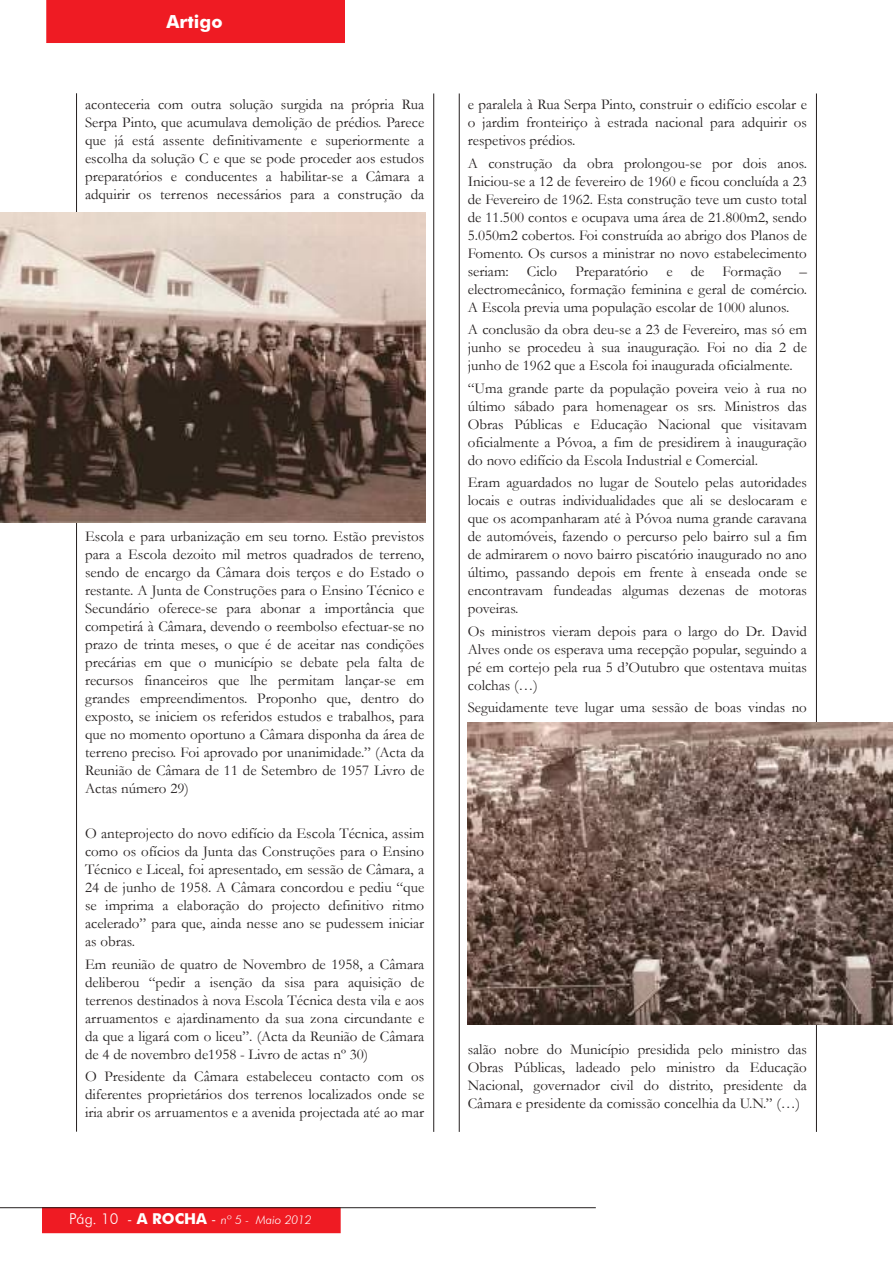
<style>
.page{position:relative;width:893px;height:1263px;background:#fff}
.page>*{position:absolute;margin:0;border:0;box-sizing:border-box;transform-origin:0 0}
.t1{font:700 18px "Futura BT";color:#fff}
.t2{font:15px/18px "Garamond";color:#241f1f;text-align:justify}
.t3{font:italic 300 12px "Futura BT";color:#fff}
.s1{font-style:normal;font-size:15px}
.s2{font-weight:700;font-style:normal;font-size:15px}
</style>
<div class="page">
<hr style="left:816px;top:94px;width:1px;height:1037px;background:#241f1f">
<hr style="left:76px;top:94px;width:1px;height:1037px;background:#241f1f">
<div style="left:43px;top:1208px;width:297px;height:25px;background:#ef1b23"></div>
<div style="left:43px;top:1208px;width:297px;height:25px;border:1px solid #ef1b23"></div>
<hr style="left:0;top:1207px;width:595px;height:1px;background:#241f1f">
<img style="left:0;top:213px;width:425px;height:310px">
<img style="left:468px;top:723px;width:425px;height:302px">
<hr style="left:433px;top:94px;width:1px;height:1037px;background:#241f1f">
<hr style="left:459px;top:94px;width:1px;height:1037px;background:#241f1f">
<div style="left:47px;top:0;width:297px;height:43px;background:#ef1b23"></div>
<p class="t1" style="left:167px;top:11px;width:58px">Artigo</p>
<p class="t2" style="left:85px;top:95px;width:341px">aconteceria com outra solução surgida na própria Rua Serpa Pinto, que acumulava demolição de prédios. Parece que já está assente definitivamente e superiormente a escolha da solução C e que se pode proceder aos estudos preparatórios e conducentes a habilitar-se a Câmara a adquirir os terrenos necessários para a construção da</p>
<p class="t2" style="left:85px;top:527px;width:341px">Escola e para urbanização em seu torno. Estão previstos para a Escola dezoito mil metros quadrados de terreno, sendo de encargo da Câmara dois terços e do Estado o restante. A Junta de Construções para o Ensino Técnico e Secundário oferece-se para abonar a importância que competirá à Câmara, devendo o reembolso efectuar-se no prazo de trinta meses, o que é de aceitar nas condições precárias em que o município se debate pela falta de recursos financeiros que lhe permitam lançar-se em grandes empreendimentos. Proponho que, dentro do exposto, se iniciem os referidos estudos e trabalhos, para que no momento oportuno a Câmara disponha da área de terreno preciso. Foi aprovado por unanimidade.” (Acta da Reunião de Câmara de 11 de Setembro de 1957 Livro de Actas número 29)</p>
<p class="t2" style="left:85px;top:824px;width:341px">O anteprojecto do novo edifício da Escola Técnica, assim como os ofícios da Junta das Construções para o Ensino Técnico e Liceal, foi apresentado, em sessão de Câmara, a 24 de junho de 1958. A Câmara concordou e pediu “que se imprima a elaboração do projecto definitivo ritmo acelerado” para que, ainda nesse ano se pudessem iniciar as obras.</p>
<p class="t2" style="left:85px;top:954px;width:341px">Em reunião de quatro de Novembro de 1958, a Câmara deliberou “pedir a isenção da sisa para aquisição de terrenos destinados à nova Escola Técnica desta vila e aos arruamentos e ajardinamento da sua zona circundante e da que a ligará com o liceu”. (Acta da Reunião de Câmara de 4 de novembro de1958 - Livro de actas nº 30)</p>
<p class="t2" style="left:85px;top:1067px;width:341px">O Presidente da Câmara estabeleceu contacto com os diferentes proprietários dos terrenos localizados onde se iria abrir os arruamentos e a avenida projectada até ao mar</p>
<p class="t3" style="left:69px;top:1213px;width:244px"><span class="s1">Pág. 10 -</span> <span class="s2">A ROCHA</span> <span class="s1">-</span> nº 5 - Maio 2012</p>
<p class="t2" style="left:468px;top:95px;width:341px">e paralela à Rua Serpa Pinto, construir o edifício escolar e o jardim fronteiriço à estrada nacional para adquirir os respetivos prédios.</p>
<p class="t2" style="left:468px;top:153px;width:341px">A construção da obra prolongou-se por dois anos.<br>Iniciou-se a 12 de fevereiro de 1960 e ficou concluída a 23 de Fevereiro de 1962. Esta construção teve um custo total de 11.500 contos e ocupava uma área de 21.800m2, sendo 5.050m2 cobertos. Foi construída ao abrigo dos Planos de Fomento. Os cursos a ministrar no novo estabelecimento seriam: Ciclo Preparatório e de Formação – electromecânico, formação feminina e geral de comércio.<br>A Escola previa uma população escolar de 1000 alunos.</p>
<p class="t2" style="left:468px;top:320px;width:341px">A conclusão da obra deu-se a 23 de Fevereiro, mas só em junho se procedeu à sua inauguração. Foi no dia 2 de junho de 1962 que a Escola foi inaugurada oficialmente.</p>
<p class="t2" style="left:468px;top:378px;width:341px">“Uma grande parte da população poveira veio à rua no último sábado para homenagear os srs. Ministros das Obras Públicas e Educação Nacional que visitavam oficialmente a Póvoa, a fim de presidirem à inauguração do novo edifício da Escola Industrial e Comercial.</p>
<p class="t2" style="left:468px;top:473px;width:341px">Eram aguardados no lugar de Soutelo pelas autoridades locais e outras individualidades que ali se deslocaram e que os acompanharam até à Póvoa numa grande caravana de automóveis, fazendo o percurso pelo bairro sul a fim de admirarem o novo bairro piscatório inaugurado no ano último, passando depois em frente à enseada onde se encontravam fundeadas algumas dezenas de motoras poveiras.</p>
<p class="t2" style="left:468px;top:621px;width:341px">Os ministros vieram depois para o largo do Dr. David Alves onde os esperava uma recepção popular, seguindo a pé em cortejo pela rua 5 d’Outubro que ostentava muitas colchas (…)</p>
<p class="t2" style="left:468px;top:698px;width:341px">Seguidamente teve lugar uma sessão de boas vindas no</p>
<p class="t2" style="left:468px;top:1040px;width:341px">salão nobre do Município presidida pelo ministro das Obras Públicas, ladeado pelo ministro da Educação Nacional, governador civil do distrito, presidente da Câmara e presidente da comissão concelhia da U.N.” (…)</p>
</div>
